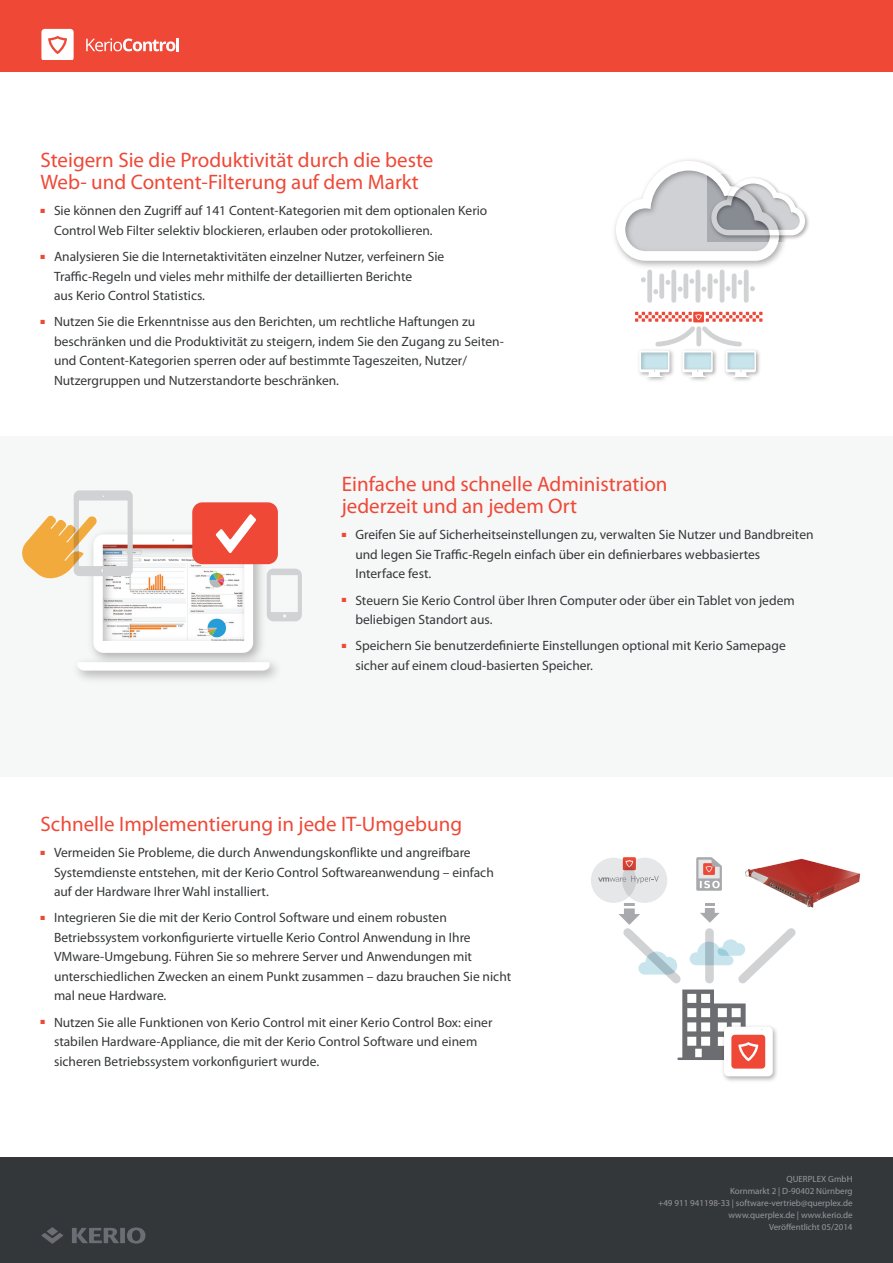
<style>
.page{position:relative;width:893px;height:1263px;background:#fff}
.page>*{position:absolute;margin:0;border:0;box-sizing:border-box;transform-origin:0 0}
.t1{font:21px/22.5px "Myriad Pro";color:#ef4837}
.t2{font:13.5px/19.5px "Myriad Pro";color:#343739}
.t3{font:9px/12px "Myriad Pro";color:#98989f;text-align:right}
</style>
<div class="page">
<div style="left:0;top:0;width:893px;height:71px;background:#ef4837"></div>
<svg style="left:86px;top:38px;width:93px;height:13px"></svg>
<svg style="left:41px;top:29px;width:33px;height:31px"></svg>
<div style="left:0;top:437px;width:893px;height:340px;background:#f6f7f7"></div>
<img style="left:614px;top:159px;width:159px;height:112px">
<img style="left:805px;top:212px;width:4px;height:21px">
<svg style="left:616px;top:161px;width:189px;height:100px"></svg>
<div style="left:647px;top:272px;width:5px;height:28px;background:#d1d2d4"></div>
<div style="left:659px;top:276px;width:5px;height:20px;background:#d1d2d4"></div>
<div style="left:671px;top:272px;width:5px;height:28px;background:#d1d2d4"></div>
<div style="left:683px;top:276px;width:5px;height:20px;background:#d1d2d4"></div>
<hr style="left:696px;top:272px;width:4px;height:28px;background:#d1d2d4">
<hr style="left:708px;top:276px;width:4px;height:20px;background:#d1d2d4">
<hr style="left:720px;top:272px;width:4px;height:28px;background:#d1d2d4">
<hr style="left:732px;top:276px;width:4px;height:20px;background:#d1d2d4">
<div style="left:744px;top:272px;width:5px;height:28px;background:#d1d2d4"></div>
<img style="left:733px;top:377px;width:18px;height:4px">
<img style="left:647px;top:377px;width:18px;height:4px">
<img style="left:690px;top:377px;width:18px;height:4px">
<svg style="left:635px;top:312px;width:127px;height:65px"></svg>
<div style="left:696px;top:329px;width:5px;height:15px;background:#d1d2d4"></div>
<svg style="left:641px;top:277px;width:5px;height:5px"></svg>
<svg style="left:653px;top:289px;width:5px;height:5px"></svg>
<svg style="left:665px;top:280px;width:5px;height:5px"></svg>
<svg style="left:678px;top:287px;width:4px;height:5px"></svg>
<svg style="left:689px;top:279px;width:5px;height:5px"></svg>
<svg style="left:701px;top:287px;width:5px;height:5px"></svg>
<svg style="left:713px;top:279px;width:5px;height:5px"></svg>
<svg style="left:726px;top:286px;width:4px;height:5px"></svg>
<svg style="left:750px;top:286px;width:5px;height:5px"></svg>
<svg style="left:738px;top:280px;width:4px;height:5px"></svg>
<svg style="left:22px;top:490px;width:280px;height:181px"></svg>
<img style="left:745px;top:858px;width:115px;height:50px">
<div style="left:591px;top:858px;width:45px;height:45px;background:#e6e7e9;border-radius:50%"></div>
<svg style="left:622px;top:858px;width:45px;height:45px"></svg>
<svg style="left:623px;top:857px;width:13px;height:13px"></svg>
<img style="left:724px;top:1076px;width:52px;height:5px">
<svg style="left:618px;top:903px;width:185px;height:173px"></svg>
<svg style="left:598px;top:876px;width:61px;height:7px"></svg>
<svg style="left:696px;top:857px;width:26px;height:34px"></svg>
<div style="left:0;top:1157px;width:893px;height:106px;background:#343739"></div>
<svg style="left:41px;top:1227px;width:22px;height:17px"></svg>
<svg style="left:72px;top:1228px;width:47px;height:15px"></svg>
<div style="left:120px;top:1228px;width:5px;height:15px;background:#6d6e75"></div>
<svg style="left:127px;top:1227px;width:18px;height:16px"></svg>
<h1 class="t1" style="left:41px;top:148px;width:394px">Steigern Sie die Produktivität durch die beste<br>Web- und Content-Filterung auf dem Markt</h1>
<p class="t2" style="left:54px;top:201px;width:435px;text-indent:-13px"><sup>■</sup> Sie können den Zugriff auf 141 Content-Kategorien mit dem optionalen Kerio<br>Control Web Filter selektiv blockieren, erlauben oder protokollieren.</p>
<p class="t2" style="left:54px;top:247px;width:392px;text-indent:-13px"><sup>■</sup> Analysieren Sie die Internetaktivitäten einzelner Nutzer, verfeinern Sie<br>Traffic-Regeln und vieles mehr mithilfe der detaillierten Berichte<br>aus Kerio Control Statistics.</p>
<p class="t2" style="left:54px;top:312px;width:451px;text-indent:-13px"><sup>■</sup> Nutzen Sie die Erkenntnisse aus den Berichten, um rechtliche Haftungen zu beschränken und die Produktivität zu steigern, indem Sie den Zugang zu Seiten&shy;und Content-Kategorien sperren oder auf bestimmte Tageszeiten, Nutzer/ Nutzergruppen und Nutzerstandorte beschränken.</p>
<h1 class="t1" style="left:342px;top:472px;width:327px">Einfache und schnelle Administration jederzeit und an jedem Ort</h1>
<p class="t2" style="left:355px;top:525px;width:460px;text-indent:-13px"><sup>■</sup> Greifen Sie auf Sicherheitseinstellungen zu, verwalten Sie Nutzer und Bandbreiten und legen Sie Traffic-Regeln einfach über ein definierbares webbasiertes<br>Interface fest.</p>
<p class="t2" style="left:355px;top:590px;width:441px;text-indent:-13px"><sup>■</sup> Steuern Sie Kerio Control über Ihren Computer oder über ein Tablet von jedem beliebigen Standort aus.</p>
<p class="t2" style="left:355px;top:636px;width:432px;text-indent:-13px"><sup>■</sup> Speichern Sie benutzerdefinierte Einstellungen optional mit Kerio Samepage sicher auf einem cloud-basierten Speicher.</p>
<h1 class="t1" style="left:41px;top:812px;width:423px">Schnelle Implementierung in jede IT-Umgebung</h1>
<p class="t2" style="left:54px;top:843px;width:441px;text-indent:-13px"><sup>■</sup> Vermeiden Sie Probleme, die durch Anwendungskonflikte und angreifbare<br>Systemdienste entstehen, mit der Kerio Control Softwareanwendung – einfach auf der Hardware Ihrer Wahl installiert.</p>
<p class="t2" style="left:54px;top:908px;width:459px;text-indent:-13px"><sup>■</sup> Integrieren Sie die mit der Kerio Control Software und einem robusten Betriebssystem vorkonfigurierte virtuelle Kerio Control Anwendung in Ihre VMware-Umgebung. Führen Sie so mehrere Server und Anwendungen mit unterschiedlichen Zwecken an einem Punkt zusammen – dazu brauchen Sie nicht mal neue Hardware.</p>
<p class="t2" style="left:54px;top:1012px;width:440px;text-indent:-13px"><sup>■</sup> Nutzen Sie alle Funktionen von Kerio Control mit einer Kerio Control Box: einer stabilen Hardware-Appliance, die mit der Kerio Control Software und einem sicheren Betriebssystem vorkonfiguriert wurde.</p>
<p class="t3" style="left:658px;top:1173px;width:196px">QUERPLEX GmbH<br>Kornmarkt 2 | D-90402 Nürnberg<br>+49 911 941198-33 | software-vertrieb@querplex.de www.querplex.de | www.kerio.de<br>Veröffentlicht 05/2014</p>
</div>
